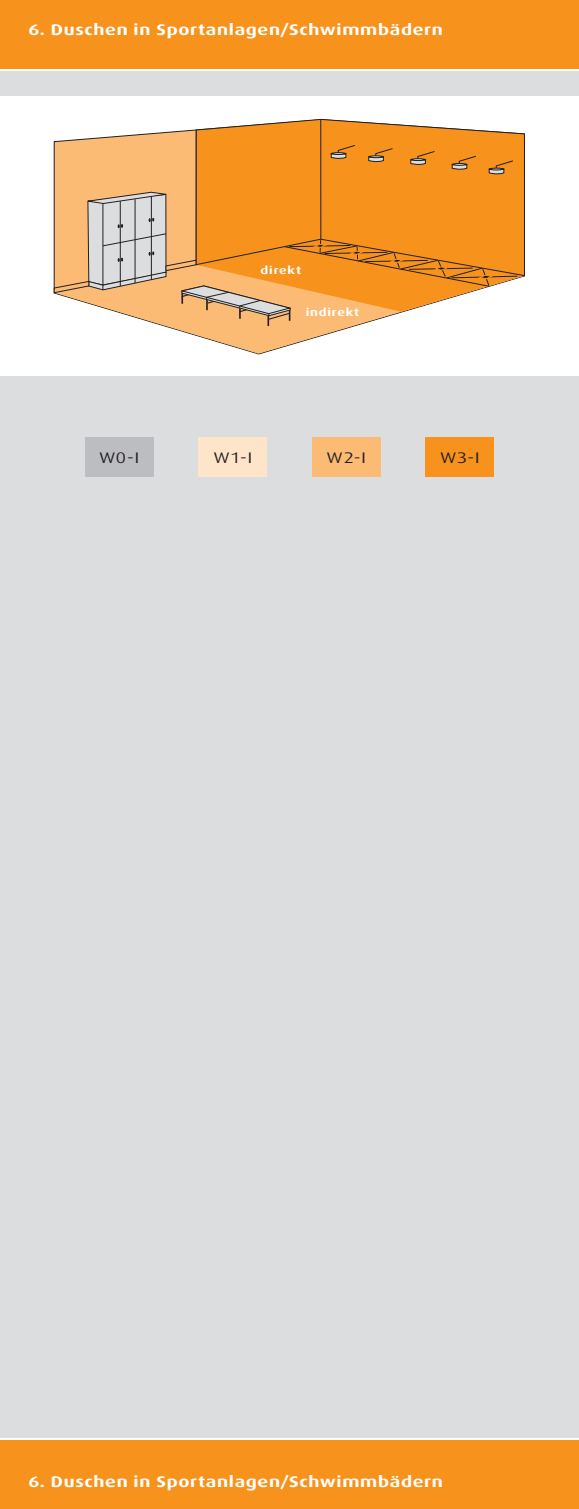
<style>
.page{position:relative;width:579px;height:1509px;background:#fff}
.page>*{position:absolute;margin:0;border:0;box-sizing:border-box;transform-origin:0 0}
.t1{font:700 15.4px "Dax Wide";letter-spacing:.04em;color:#fff;scale:1.11 1}
.t2{font:15.4px "Dax Wide";letter-spacing:.035em;color:#231f20;scale:1.11 1}
.t3{font:700 10.8px "Dax Wide";letter-spacing:.07em;color:#fff;scale:1.11 1}
</style>
<div class="page">
<div style="left:0;top:0;width:578px;height:1508px;background:#dcdddf"></div>
<hr style="left:0;top:68px;width:578px;height:3px;background:#fff">
<hr style="left:0;top:1437px;width:578px;height:3px;background:#fff">
<div style="left:0;top:96px;width:578px;height:280px;background:#fff"></div>
<svg style="left:53px;top:129px;width:142px;height:63px;background:#f8bf81"></svg>
<svg style="left:163px;top:203px;width:362px;height:152px"></svg>
<svg style="left:195px;top:119px;width:329px;height:157px;background:#f39a32"></svg>
<hr style="left:320px;top:119px;width:1px;height:120px;background:#231f20">
<svg style="left:53px;top:192px;width:470px;height:134px;background:#ebaa5e"></svg>
<svg style="left:488px;top:160px;width:25px;height:15px"></svg>
<svg style="left:451px;top:155px;width:25px;height:15px"></svg>
<svg style="left:410px;top:151px;width:25px;height:15px"></svg>
<div style="left:410px;top:158px;width:15px;height:3px;border:1px solid #231f20;border-radius:50%"></div>
<svg style="left:368px;top:148px;width:25px;height:15px"></svg>
<div style="left:368px;top:155px;width:15px;height:3px;border:1px solid #231f20;border-radius:50%"></div>
<svg style="left:330px;top:145px;width:25px;height:15px"></svg>
<div style="left:331px;top:152px;width:15px;height:3px;border:1px solid #231f20;border-radius:50%"></div>
<div style="left:0;top:0;width:578px;height:68px;background:#f7931d"></div>
<div style="left:0;top:1440px;width:578px;height:68px;background:#f7931d"></div>
<div style="left:85px;top:437px;width:68px;height:39px;background:#bcbdc0"></div>
<div style="left:198px;top:437px;width:68px;height:39px;background:#fee5ca"></div>
<div style="left:312px;top:437px;width:68px;height:39px;background:#fcbb74"></div>
<div style="left:425px;top:437px;width:68px;height:39px;background:#f7931d"></div>
<p class="t1" style="left:28px;top:21px;width:375px">6. Duschen in Sportanlagen/Schwimmbädern</p>
<p class="t3" style="left:260px;top:264px;width:38px">direkt</p>
<p class="t3" style="left:305px;top:306px;width:50px">indirekt</p>
<p class="t2" style="left:99px;top:448px;width:37px">W0-I</p>
<p class="t2" style="left:213px;top:448px;width:36px">W1-I</p>
<p class="t2" style="left:326px;top:448px;width:37px">W2-I</p>
<p class="t2" style="left:439px;top:448px;width:37px">W3-I</p>
<p class="t1" style="left:28px;top:1472px;width:375px">6. Duschen in Sportanlagen/Schwimmbädern</p>
</div>
